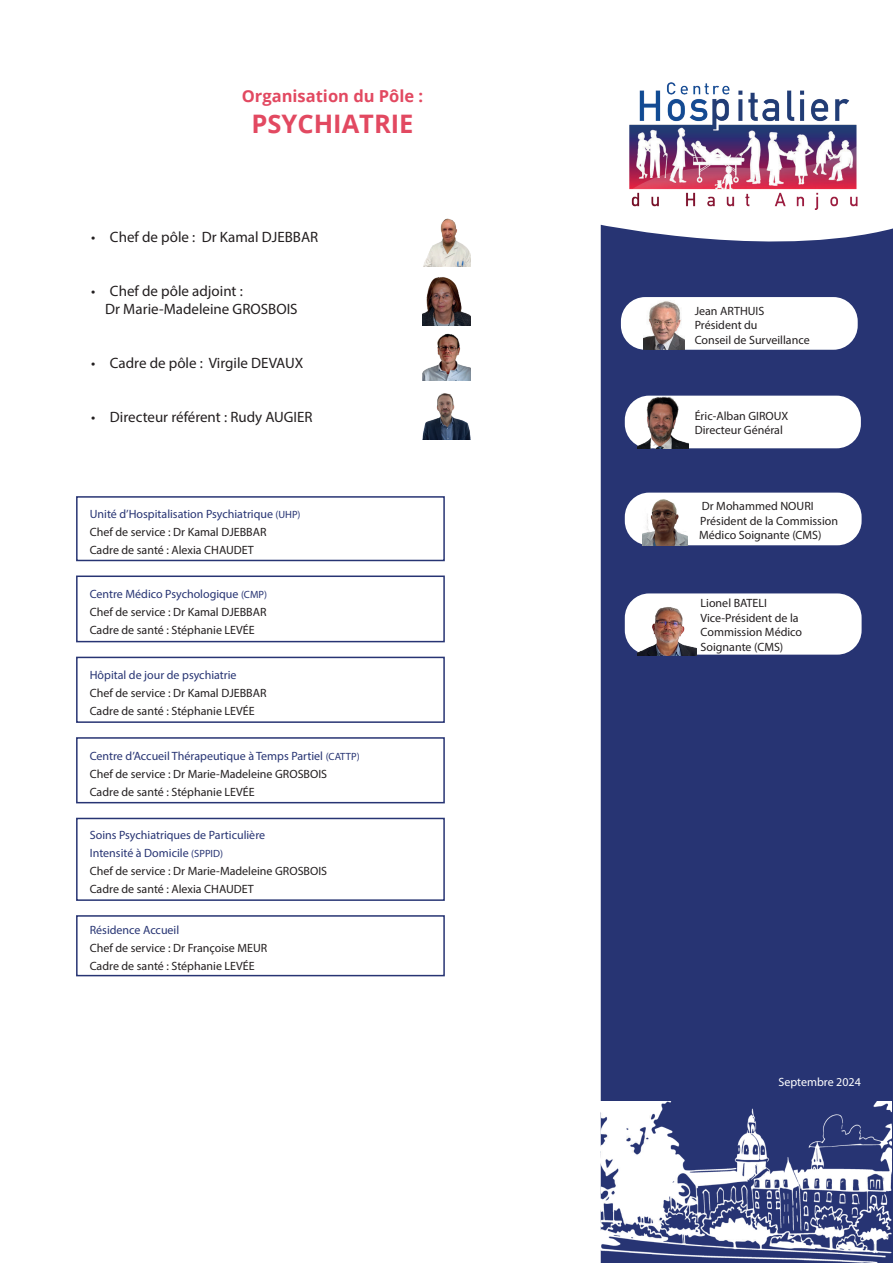
<style>
.page{position:relative;width:893px;height:1263px;background:#fff}
.page>*{position:absolute;margin:0;border:0;box-sizing:border-box;transform-origin:0 0}
.t1{font:700 25.5px "Open Sans";color:#e24961}
.t2{font:700 16.5px "Open Sans";color:#e24961}
.t3{font:15px/18px "Myriad Pro";color:#231f20}
.t4{font:12px/18px "Myriad Pro";color:#231f20}
.t5{font:12px "Myriad Pro";color:#273473}
.t6{font:12px "Myriad Pro";color:#fff}
.s1{color:#273473}
.s2{font-size:10.5px;color:#273473}
</style>
<div class="page">
<div style="left:76px;top:496px;width:369px;height:65px;border:2px solid #273473"></div>
<div style="left:601px;top:225px;width:292px;height:1038px;background:#273473"></div>
<img style="left:629px;top:82px;width:229px;height:127px">
<div style="left:76px;top:575px;width:369px;height:67px;border:2px solid #273473"></div>
<div style="left:76px;top:657px;width:369px;height:66px;border:2px solid #273473"></div>
<div style="left:76px;top:737px;width:369px;height:66px;border:2px solid #273473"></div>
<div style="left:76px;top:818px;width:369px;height:83px;border:2px solid #273473"></div>
<div style="left:76px;top:915px;width:369px;height:61px;border:2px solid #273473"></div>
<div style="left:621px;top:297px;width:237px;height:53px;background:#fff;border-radius:24px"></div>
<img style="left:644px;top:300px;width:41px;height:50px">
<div style="left:625px;top:396px;width:236px;height:52px;background:#fff;border-radius:24px"></div>
<img style="left:638px;top:396px;width:50px;height:52px">
<div style="left:625px;top:493px;width:237px;height:52px;background:#fff;border-radius:24px"></div>
<img style="left:643px;top:499px;width:44px;height:46px">
<div style="left:625px;top:593px;width:237px;height:62px;background:#fff;border-radius:24px"></div>
<img style="left:601px;top:1101px;width:290px;height:162px">
<img style="left:423px;top:333px;width:48px;height:48px">
<img style="left:423px;top:219px;width:47px;height:48px">
<img style="left:422px;top:277px;width:48px;height:48px">
<img style="left:423px;top:393px;width:48px;height:47px">
<img style="left:638px;top:607px;width:59px;height:48px">
<h2 class="t2" style="left:242px;top:90px;width:183px">Organisation du Pôle :</h2>
<h1 class="t1" style="left:251px;top:113px;width:164px">PSYCHIATRIE</h1>
<p class="t3" style="left:91px;top:229px;width:229px">• Chef de pôle : Dr Kamal DJEBBAR</p>
<p class="t3" style="left:105px;top:283px;width:194px;text-indent:-14px">• Chef de pôle adjoint :<br>Dr Marie-Madeleine GROSBOIS</p>
<p class="t3" style="left:91px;top:355px;width:214px">• Cadre de pôle : Virgile DEVAUX</p>
<p class="t3" style="left:91px;top:409px;width:223px">• Directeur référent : Rudy AUGIER</p>
<p class="t4" style="left:90px;top:506px;width:212px"><span class="s1">Unité d’Hospitalisation Psychiatrique</span> <span class="s2">(UHP)<br></span>Chef de service : Dr Kamal DJEBBAR<br>Cadre de santé : Alexia CHAUDET</p>
<p class="t4" style="left:90px;top:585px;width:179px;text-align:justify"><span class="s1">Centre Médico Psychologique</span> <span class="s2">(CMP)<br></span>Chef de service : Dr Kamal DJEBBAR Cadre de santé : Stéphanie LEVÉE</p>
<p class="t5" style="left:90px;top:669px;width:148px">Hôpital de jour de psychiatrie</p>
<p class="t4" style="left:90px;top:684px;width:178px">Chef de service : Dr Kamal DJEBBAR<br>Cadre de santé : Stéphanie LEVÉE</p>
<p class="t4" style="left:90px;top:748px;width:271px"><span class="s1">Centre d’Accueil Thérapeutique à Temps Partiel</span> <span class="s2">(CATTP)<br></span>Chef de service : Dr Marie-Madeleine GROSBOIS<br>Cadre de santé : Stéphanie LEVÉE</p>
<p class="t4" style="left:90px;top:826px;width:239px"><span class="s1">Soins Psychiatriques de Particulière<br>Intensité à Domicile</span> <span class="s2">(SPPID)<br></span>Chef de service : Dr Marie-Madeleine GROSBOIS Cadre de santé : Alexia CHAUDET</p>
<p class="t5" style="left:90px;top:924px;width:91px">Résidence Accueil</p>
<p class="t4" style="left:90px;top:939px;width:179px">Chef de service : Dr Françoise MEUR<br>Cadre de santé : Stéphanie LEVÉE</p>
<p class="t4" style="left:695px;top:304px;width:116px;line-height:14.4px">Jean ARTHUIS<br>Président du<br>Conseil de Surveillance</p>
<p class="t4" style="left:695px;top:409px;width:95px;line-height:14.4px">Éric-Alban GIROUX<br>Directeur Général</p>
<p class="t4" style="left:699px;top:499px;width:141px;line-height:14.4px">Dr Mohammed NOURI<br>Président de la Commission<br>Médico Soignante (CMS)</p>
<p class="t4" style="left:701px;top:596px;width:103px;line-height:14.4px">Lionel BATELI<br>Vice-Président de la<br>Commission Médico<br>Soignante (CMS)</p>
<p class="t6" style="left:778px;top:1075px;width:84px">Septembre 2024</p>
</div>
